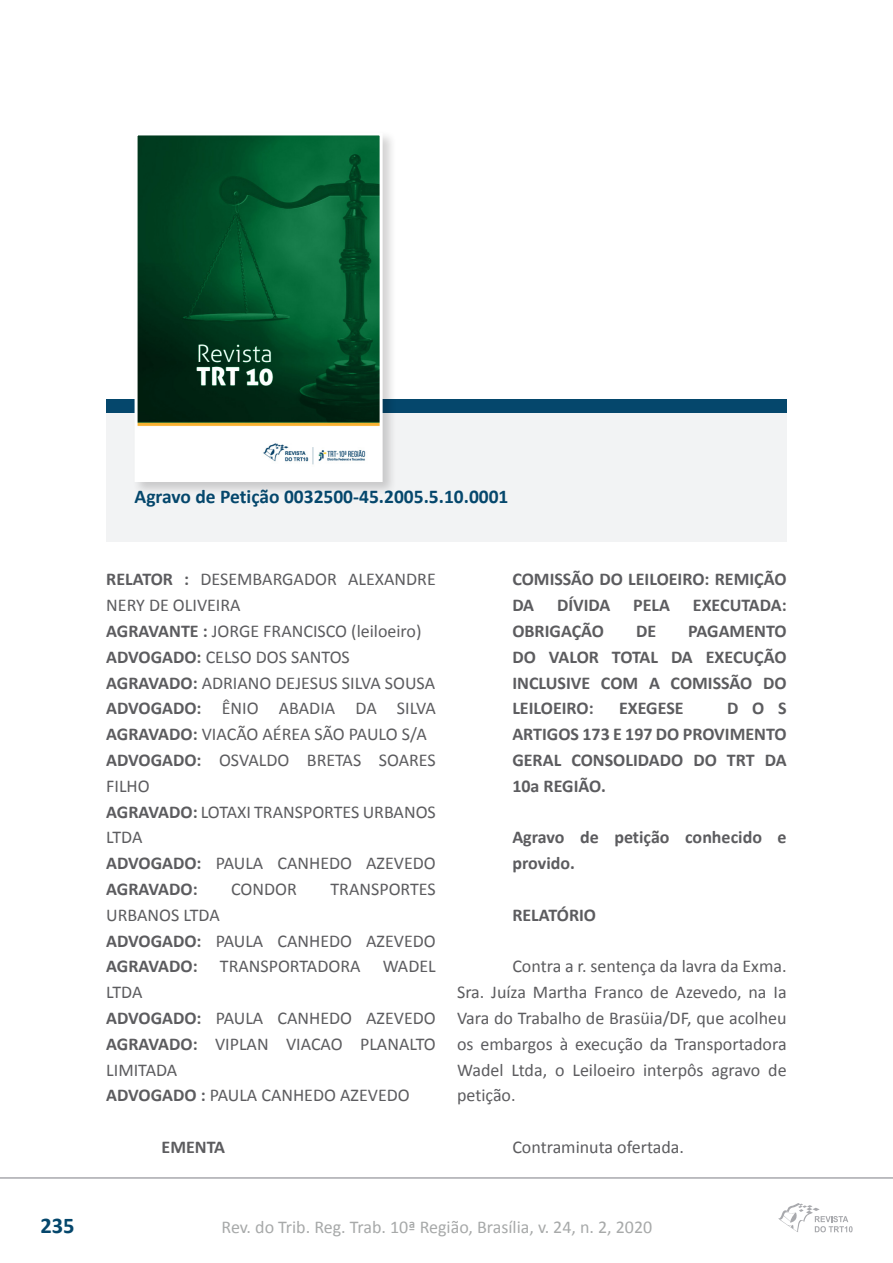
<style>
.page{position:relative;width:893px;height:1263px;background:#fff}
.page>*{position:absolute;margin:0;border:0;box-sizing:border-box;transform-origin:0 0}
.t1{font:700 22.5px "Calibri";color:#05476c}
.t2{font:700 19.5px "Calibri";color:#05476c}
.t3{font:18px/25.8px "Calibri";color:#5c5c5f}
.t4{font:700 18px/25.8px "Calibri";color:#5c5c5f}
.t5{font:18px "Calibri";color:#a7a9a9}
.s1{font-weight:700}
</style>
<div class="page">
<hr style="left:0;top:1177px;width:893px;height:2px;background:#a8a9ad">
<svg style="left:778px;top:1203px;width:75px;height:30px"></svg>
<div style="left:106px;top:413px;width:681px;height:129px;background:#f2f3f4"></div>
<div style="left:106px;top:400px;width:681px;height:13px;background:#05476c"></div>
<div style="left:132px;top:130px;width:265px;height:366px;background:#231f20;opacity:.2"></div>
<img style="left:139px;top:136px;width:240px;height:342px">
<div style="left:135px;top:132px;width:248px;height:350px;border:3px solid #fff"></div>
<p class="t2" style="left:135px;top:484px;width:375px">Agravo de Petição 0032500-45.2005.5.10.0001</p>
<p class="t3" style="left:106px;top:567px;width:331px"><span class="s1">RELATOR :</span> DESEMBARGADOR ALEXANDRE<br>NERY DE OLIVEIRA<br><span class="s1">AGRAVANTE :</span> JORGE FRANCISCO (leiloeiro)<br><span class="s1">ADVOGADO:</span> CELSO DOS SANTOS<br><span class="s1">AGRAVADO:</span> ADRIANO DEJESUS SILVA SOUSA<br><span class="s1">ADVOGADO:</span> ÊNIO ABADIA DA SILVA<br><span class="s1">AGRAVADO:</span> VIACÃO AÉREA SÃO PAULO S/A<br><span class="s1">ADVOGADO:</span> OSVALDO BRETAS SOARES<br>FILHO<br><span class="s1">AGRAVADO:</span> LOTAXI TRANSPORTES URBANOS<br>LTDA<br><span class="s1">ADVOGADO:</span> PAULA CANHEDO AZEVEDO<br><span class="s1">AGRAVADO:</span></p>
<p class="t3" style="left:231px;top:876px;width:67px">CONDOR</p>
<p class="t3" style="left:330px;top:876px;width:107px">TRANSPORTES</p>
<p class="t3" style="left:106px;top:902px;width:331px">URBANOS LTDA<br><span class="s1">ADVOGADO:</span> PAULA CANHEDO AZEVEDO<br><span class="s1">AGRAVADO:</span> TRANSPORTADORA WADEL<br>LTDA<br><span class="s1">ADVOGADO:</span> PAULA CANHEDO AZEVEDO<br><span class="s1">AGRAVADO:</span> VIPLAN VIACAO PLANALTO<br>LIMITADA<br><span class="s1">ADVOGADO :</span> PAULA CANHEDO AZEVEDO</p>
<p class="t4" style="left:162px;top:1134px;width:65px">EMENTA</p>
<p class="t4" style="left:512px;top:566px;width:276px">COMISSÃO DO LEILOEIRO: REMIÇÃO<br>DA</p>
<p class="t4" style="left:557px;top:592px;width:55px">DÍVIDA</p>
<p class="t4" style="left:633px;top:592px;width:38px">PELA</p>
<p class="t4" style="left:693px;top:592px;width:95px">EXECUTADA:</p>
<p class="t4" style="left:512px;top:618px;width:93px">OBRIGAÇÃO</p>
<p class="t4" style="left:636px;top:618px;width:22px">DE</p>
<p class="t4" style="left:512px;top:618px;width:276px;text-align:justify;text-indent:176px">PAGAMENTO DO VALOR TOTAL DA EXECUÇÃO INCLUSIVE COM A COMISSÃO DO LEILOEIRO:</p>
<p class="t4" style="left:512px;top:695px;width:276px;text-align:justify;text-indent:215px">DOS ARTIGOS 173 E 197 DO PROVIMENTO GERAL CONSOLIDADO DO TRT DA 10a REGIÃO.</p>
<p class="t4" style="left:512px;top:824px;width:276px">Agravo de petição conhecido e provido.</p>
<p class="t4" style="left:512px;top:902px;width:85px">RELATÓRIO</p>
<p class="t3" style="left:457px;top:953px;width:331px;text-align:justify;text-indent:55px">Contra a r. sentença da lavra da Exma.<br>Sra. Juíza Martha Franco de Azevedo, na Ia Vara do Trabalho de Brasüia/DF, que acolheu os embargos à execução da Transportadora Wadel Ltda, o Leiloeiro interpôs agravo de petição.</p>
<p class="t3" style="left:512px;top:1134px;width:173px">Contraminuta ofertada.</p>
<p class="t4" style="left:619px;top:695px;width:66px">EXEGESE</p>
<p class="t1" style="left:40px;top:1211px;width:36px">235</p>
<p class="t5" style="left:222px;top:1215px;width:432px">Rev. do Trib. Reg. Trab. 10ª Região, Brasília, v. 24, n. 2, 2020</p>
</div>
